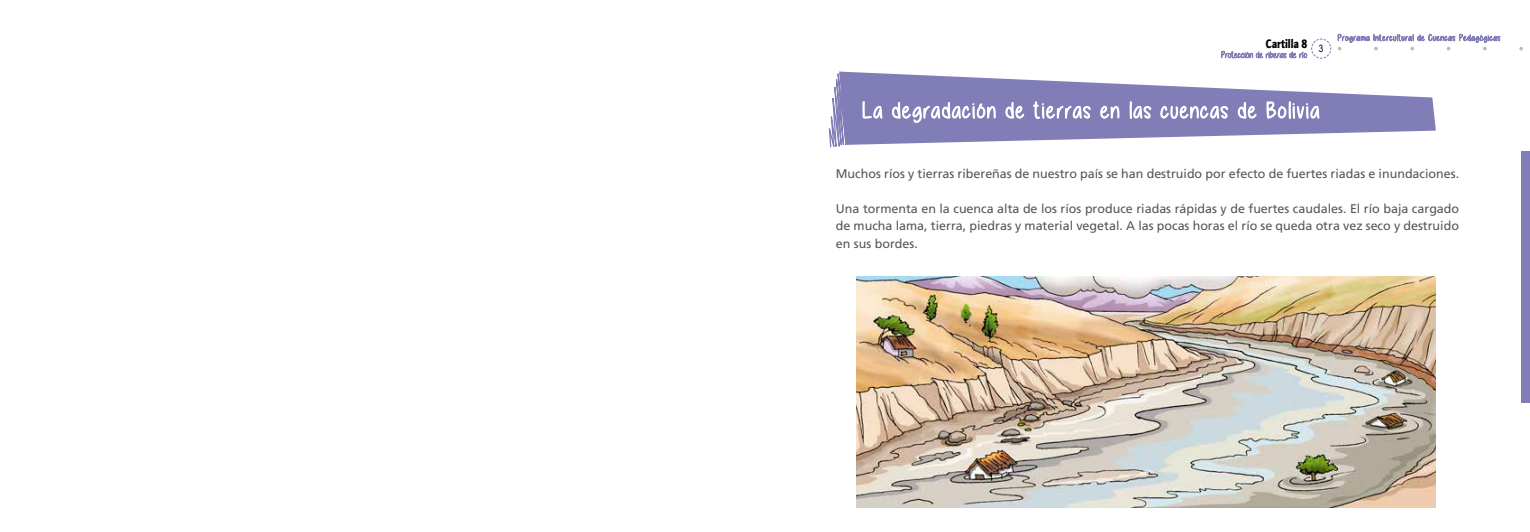
<style>
.page{position:relative;width:1530px;height:532px;background:#fff}
.page>*{position:absolute;margin:0;border:0;box-sizing:border-box;transform-origin:0 0}
.t1{font:900 12.62px "Quay Sans EF";color:#000;scale:.8 1}
.t2{font:12.5px/17.5px "Frutiger LT Std";color:#575756;text-align:justify}
.t3{font:10px "Arial Narrow";color:#000}
</style>
<div class="page">
<svg style="left:1519px;top:47px;width:4px;height:3px"></svg>
<div style="left:1521px;top:151px;width:9px;height:252px;background:#817eb7"></div>
<svg style="left:1338px;top:33px;width:163px;height:18px"></svg>
<svg style="left:856px;top:72px;width:580px;height:73px;fill:#817eb7"></svg>
<svg style="left:828px;top:71px;width:28px;height:77px"></svg>
<svg style="left:862px;top:72px;width:21px;height:60px"></svg>
<svg style="left:891px;top:72px;width:106px;height:73px;background:#9795c3"></svg>
<svg style="left:1005px;top:101px;width:20px;height:44px"></svg>
<svg style="left:1032px;top:72px;width:59px;height:66px"></svg>
<svg style="left:1099px;top:74px;width:22px;height:46px"></svg>
<svg style="left:1129px;top:72px;width:23px;height:73px"></svg>
<svg style="left:1160px;top:38px;width:172px;height:107px"></svg>
<img style="left:856px;top:277px;width:580px;height:230px">
<p class="t1" style="left:1266px;top:36px;width:54px">Cartilla 8</p>
<p class="t3" style="left:1319px;top:41px;width:6px">3</p>
<p class="t2" style="left:836px;top:165px;width:625px">Muchos ríos y tierras ribereñas de nuestro país se han destruido por efecto de fuertes riadas e inundaciones.</p>
<p class="t2" style="left:836px;top:200px;width:625px">Una tormenta en la cuenca alta de los ríos produce riadas rápidas y de fuertes caudales. El río baja cargado de mucha lama, tierra, piedras y material vegetal. A las pocas horas el río se queda otra vez seco y destruido en sus bordes.</p>
</div>
